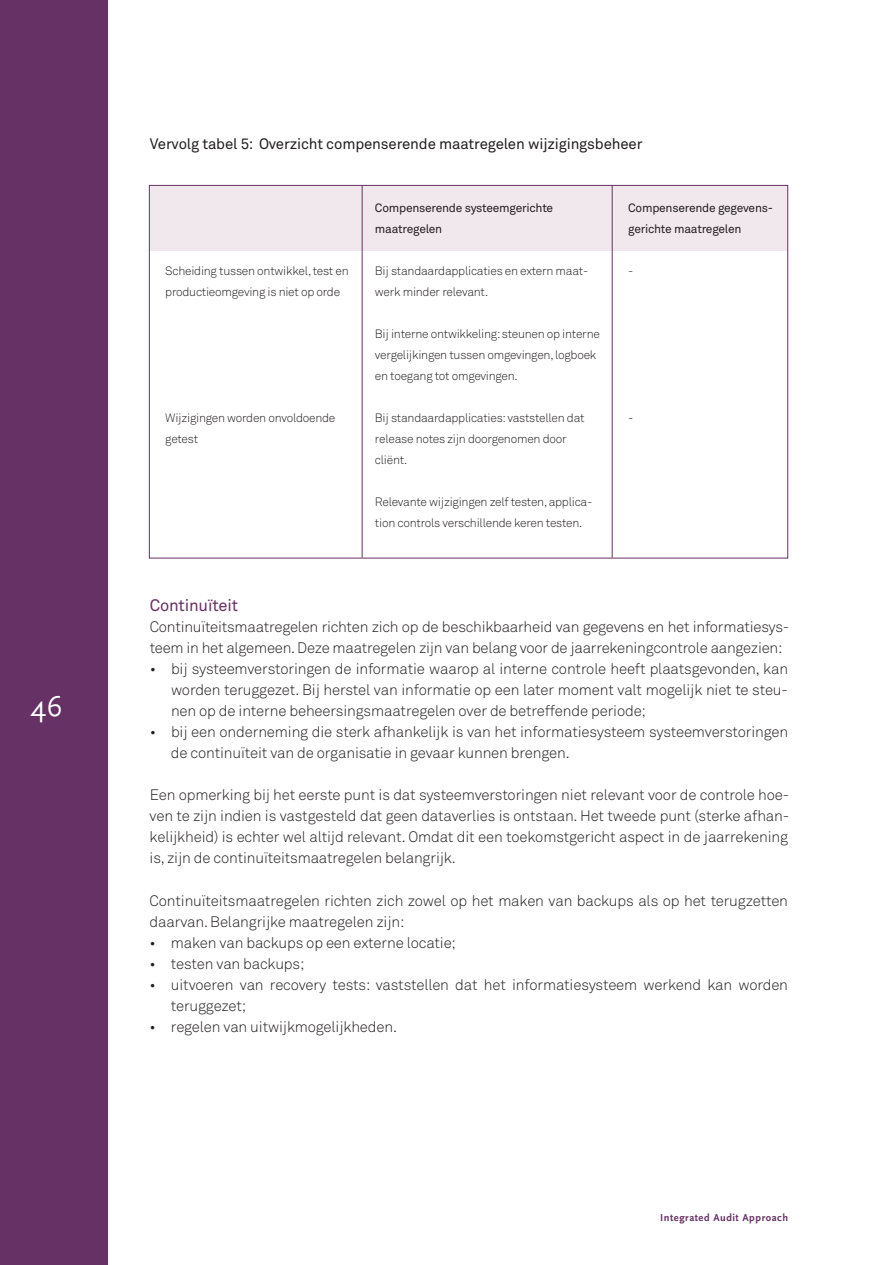
<style>
.page{position:relative;width:895px;height:1265px;background:#fff}
.page>*{position:absolute;margin:0;border:0;box-sizing:border-box;transform-origin:0 0}
.t1{font:30px "Scala Sans Caps";color:#fff}
.t2{font:16.5px "Akkurat Pro";letter-spacing:-.01em;color:#663165}
.t3{font:300 15px/21px "Akkurat";letter-spacing:-.01em;color:#231f20}
.t4{font:15px "Akkurat Pro";letter-spacing:-.01em;color:#231f20}
.t5{font:300 12px/21px "Akkurat";letter-spacing:-.02em;color:#231f20}
.t6{font:12px/21px "Akkurat";letter-spacing:-.02em;color:#231f20}
.t7{font:700 10.5px "Scala Sans";letter-spacing:.05em;color:#663165}
</style>
<div class="page">
<div style="left:0;top:0;width:107px;height:1264px;background:#663165"></div>
<div style="left:149px;top:185px;width:638px;height:65px;background:#f1e8ee"></div>
<hr style="left:611px;top:185px;width:1px;height:372px;background:#663165">
<hr style="left:361px;top:185px;width:1px;height:372px;background:#663165">
<h1 class="t1" style="left:31px;top:690px;width:34px">46</h1>
<p class="t4" style="left:150px;top:135px;width:494px">Vervolg tabel 5: Overzicht compenserende maatregelen wijzigingsbeheer</p>
<p class="t5" style="left:165px;top:260px;width:185px">Scheiding tussen ontwikkel,test en productieomgeving is niet op orde</p>
<p class="t5" style="left:165px;top:407px;width:171px">Wijzigingen worden onvoldoende getest</p>
<p class="t6" style="left:375px;top:197px;width:180px">Compenserende systeemgerichte maatregelen</p>
<p class="t5" style="left:375px;top:260px;width:215px">Bij standaardapplicaties en extern maat&shy;werk minder relevant.</p>
<p class="t5" style="left:375px;top:323px;width:226px">Bij interne ontwikkeling: steunen op interne vergelijkingen tussen omgevingen,logboek en toegang tot omgevingen.</p>
<p class="t5" style="left:375px;top:407px;width:211px">Bij standaardapplicaties: vaststellen dat release notes zijn doorgenomen door cliënt.</p>
<p class="t5" style="left:375px;top:491px;width:219px">Relevante wijzigingen zelf testen,applica&shy;tion controls verschillende keren testen.</p>
<p class="t6" style="left:628px;top:197px;width:146px">Compenserende gegevens&shy;gerichte maatregelen</p>
<p class="t5" style="left:628px;top:260px;width:7px">-</p>
<p class="t5" style="left:628px;top:407px;width:7px">-</p>
<p class="t2" style="left:150px;top:596px;width:90px">Continuïteit</p>
<p class="t3" style="left:150px;top:616px;width:641px">Continuïteitsmaatregelen richten zich op de beschikbaarheid van gegevens en het informatiesys&shy;teem in het algemeen. Deze maatregelen zijn van belang voor de jaarrekeningcontrole aangezien:</p>
<p class="t3" style="left:171px;top:658px;width:618px;text-align:justify;text-indent:-21px">• bij systeemverstoringen de informatie waarop al interne controle heeft plaatsgevonden, kan worden teruggezet. Bij herstel van informatie op een later moment valt mogelijk niet te steu&shy;nen op de interne beheersingsmaatregelen over de betreffende periode;</p>
<p class="t3" style="left:171px;top:721px;width:618px;text-indent:-21px">• bij een onderneming die sterk afhankelijk is van het informatiesysteem systeemverstoringen de continuïteit van de organisatie in gevaar kunnen brengen.</p>
<p class="t3" style="left:150px;top:784px;width:641px;text-align:justify">Een opmerking bij het eerste punt is dat systeemverstoringen niet relevant voor de controle hoe&shy;ven te zijn indien is vastgesteld dat geen dataverlies is ontstaan. Het tweede punt (sterke afhan&shy;kelijkheid) is echter wel altijd relevant. Omdat dit een toekomstgericht aspect in de jaarrekening is, zijn de continuïteitsmaatregelen belangrijk.</p>
<p class="t3" style="left:150px;top:889px;width:639px">Continuïteitsmaatregelen richten zich zowel op het maken van backups als op het terugzetten daarvan. Belangrijke maatregelen zijn:</p>
<p class="t3" style="left:150px;top:931px;width:308px">• maken van backups op een externe locatie;</p>
<p class="t3" style="left:150px;top:952px;width:156px">• testen van backups;</p>
<p class="t3" style="left:171px;top:973px;width:618px;text-indent:-21px">• uitvoeren van recovery tests: vaststellen dat het informatiesysteem werkend kan worden teruggezet;</p>
<p class="t3" style="left:149px;top:1015px;width:249px">• regelen van uitwijkmogelijkheden.</p>
<p class="t7" style="left:660px;top:1211px;width:129px">Integrated Audit Approach</p>
</div>
